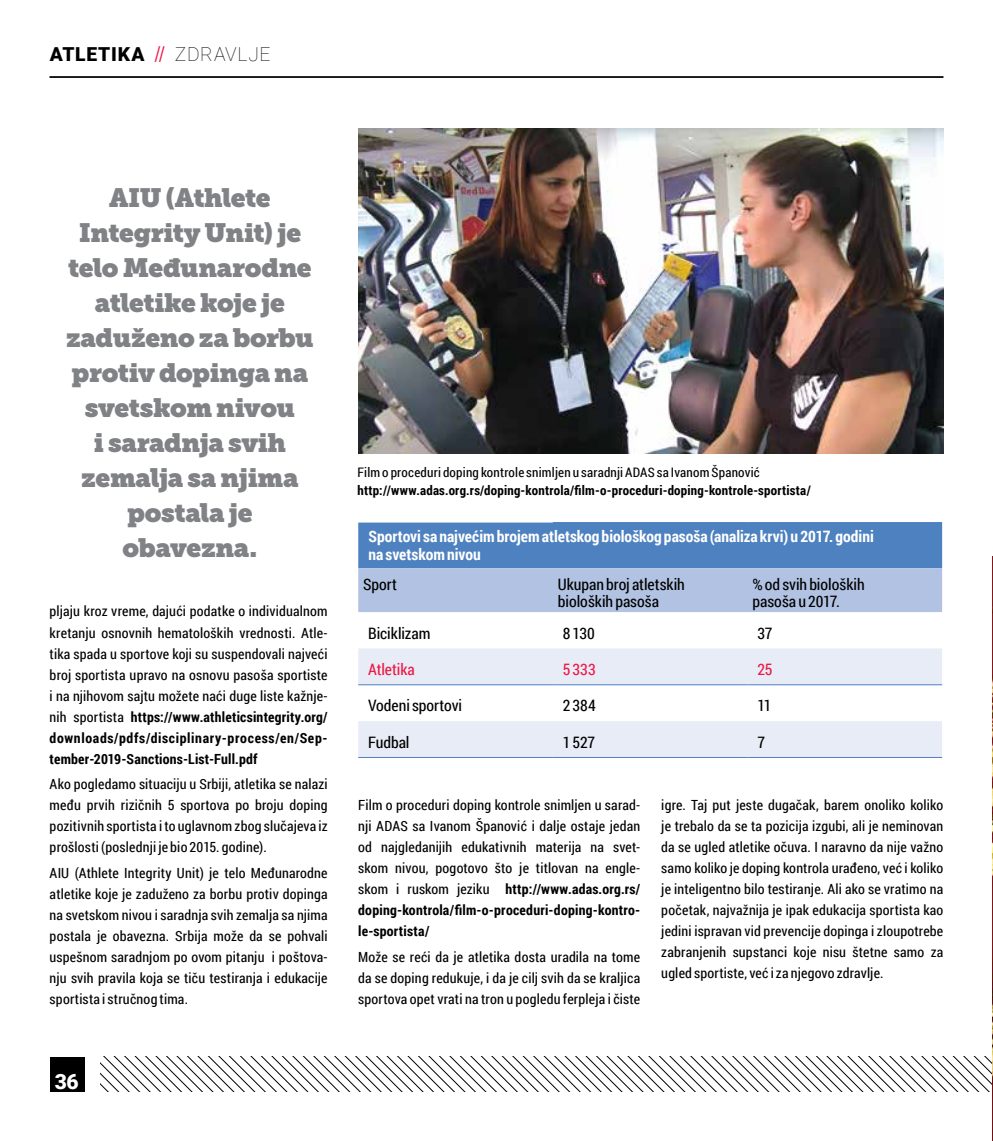
<style>
.page{position:relative;width:993px;height:1141px;background:#fff}
.page>*{position:absolute;margin:0;border:0;box-sizing:border-box;transform-origin:0 0}
.t1{font:26.25px/35px "Museo Slab";letter-spacing:-.02em;color:#808285;text-align:center}
.t2{font:900 21px "Roboto";color:#fff}
.t3{font:900 19.25px "Roboto";letter-spacing:.035em;color:#000}
.t4{font:15.75px/17.5px "Roboto Condensed";color:#000}
.t5{font:700 15.75px/17.5px "Roboto Condensed";color:#fff}
.t6{font:15.75px "Roboto Condensed";letter-spacing:-.005em;color:#ed1846}
.t7{font:14px/21px "Roboto Condensed";letter-spacing:.015em;color:#000;text-align:justify}
.t8{font:700 13.12px "Roboto Condensed";letter-spacing:.015em;color:#000}
.t9{font:13.12px "Roboto Condensed";letter-spacing:.015em;color:#000}
.s1{font-family:"Big Noodle Titling";font-weight:400;color:#ed1846}
.s2{font-weight:100}
.s3{font-weight:700}
</style>
<div class="page">
<div style="left:50px;top:1057px;width:34px;height:34px;background:#000"></div>
<svg style="left:100px;top:1057px;width:891px;height:34px"></svg>
<img style="left:358px;top:129px;width:585px;height:325px">
<hr style="left:50px;top:77px;width:893px;height:1px;background:#000">
<svg style="left:358px;top:523px;width:583px;height:89px;background:#7fa1d0"></svg>
<svg style="left:358px;top:648px;width:583px;height:109px;fill:#e8ecf6"></svg>
<hr style="left:552px;top:522px;width:195px;height:1px;background:#4e81bf">
<hr style="left:747px;top:522px;width:194px;height:1px;background:#4e81bf">
<hr style="left:358px;top:757px;width:194px;height:1px;background:#4e81bf">
<hr style="left:552px;top:757px;width:195px;height:1px;background:#4e81bf">
<hr style="left:747px;top:757px;width:194px;height:1px;background:#4e81bf">
<hr style="left:358px;top:684px;width:194px;height:1px;background:#4e81bf">
<hr style="left:552px;top:684px;width:195px;height:1px;background:#4e81bf">
<hr style="left:747px;top:684px;width:194px;height:1px;background:#4e81bf">
<h3 class="t3" style="left:50px;top:41px;width:222px">ATLETIKA <span class="s1">//</span> <span class="s2">ZDRAVLJE</span></h3>
<h1 class="t1" style="left:66px;top:180px;width:249px">AIU (Athlete<br>Integrity Unit) je telo Međunarodne atletike koje je zaduženo za borbu protiv dopinga na svetskom nivou<br>i saradnja svih zemalja sa njima postala je obavezna.</h1>
<p class="t7" style="left:50px;top:601px;width:279px">pljaju kroz vreme, dajući podatke o individualnom kretanju osnovnih hematoloških vrednosti. Atle&shy;tika spada u sportove koji su suspendovali najveći broj sportista upravo na osnovu pasoša sportiste i na njihovom sajtu možete naći duge liste kažnje&shy;nih sportista <span class="s3">https://www.athleticsintegrity.org/ downloads/pdfs/disciplinary-process/en/Sep&shy;tember-2019-Sanctions-List-Full.pdf</span></p>
<p class="t7" style="left:50px;top:773px;width:279px">Ako pogledamo situaciju u Srbiji, atletika se nalazi među prvih rizičnih 5 sportova po broju doping pozitivnih sportista i to uglavnom zbog slučajeva iz prošlosti (poslednji je bio 2015. godine).</p>
<p class="t7" style="left:50px;top:862px;width:279px">AIU (Athlete Integrity Unit) je telo Međunarodne atletike koje je zaduženo za borbu protiv dopinga na svetskom nivou i saradnja svih zemalja sa njima postala je obavezna. Srbija može da se pohvali uspešnom saradnjom po ovom pitanju i poštova&shy;nju svih pravila koja se tiču testiranja i edukacije sportista i stručnog tima.</p>
<h2 class="t2" style="left:55px;top:1067px;width:25px">36</h2>
<p class="t9" style="left:357px;top:463px;width:404px">Film o proceduri doping kontrole snimljen u saradnji ADAS sa Ivanom Španović</p>
<p class="t8" style="left:357px;top:481px;width:454px">http://www.adas.org.rs/doping-kontrola/film-o-proceduri-doping-kontrole-sportista/</p>
<p class="t5" style="left:368px;top:527px;width:506px">Sportovi sa najvećim brojem atletskog biološkog pasoša (analiza krvi) u 2017. godini na svetskom nivou</p>
<p class="t4" style="left:363px;top:575px;width:35px">Sport</p>
<p class="t4" style="left:557px;top:575px;width:128px">Ukupan broj atletskih bioloških pasoša</p>
<p class="t4" style="left:752px;top:575px;width:114px">% od svih bioloških pasoša u 2017.</p>
<p class="t4" style="left:368px;top:624px;width:64px">Biciklizam</p>
<p class="t4" style="left:562px;top:624px;width:33px">8 130</p>
<p class="t4" style="left:757px;top:624px;width:17px">37</p>
<p class="t6" style="left:368px;top:658px;width:48px">Atletika</p>
<p class="t6" style="left:562px;top:658px;width:34px">5 333</p>
<p class="t6" style="left:757px;top:658px;width:17px">25</p>
<p class="t4" style="left:368px;top:696px;width:95px">Vodeni sportovi</p>
<p class="t4" style="left:562px;top:696px;width:35px">2 384</p>
<p class="t4" style="left:757px;top:696px;width:16px">11</p>
<p class="t4" style="left:368px;top:733px;width:43px">Fudbal</p>
<p class="t4" style="left:562px;top:733px;width:34px">1 527</p>
<p class="t4" style="left:757px;top:733px;width:9px">7</p>
<p class="t7" style="left:358px;top:794px;width:283px">Film o proceduri doping kontrole snimljen u sarad&shy;nji ADAS sa Ivanom Španović i dalje ostaje jedan od najgledanijih edukativnih materija na svet&shy;skom nivou, pogotovo što je titlovan na engle&shy;skom i ruskom jeziku <span class="s3">http://www.adas.org.rs/ doping-kontrola/film-o-proceduri-doping-kontro&shy;le-sportista/</span></p>
<p class="t7" style="left:358px;top:946px;width:283px">Može se reći da je atletika dosta uradila na tome da se doping redukuje, i da je cilj svih da se kraljica sportova opet vrati na tron u pogledu ferpleja i čiste</p>
<p class="t7" style="left:661px;top:794px;width:283px">igre. Taj put jeste dugačak, barem onoliko koliko je trebalo da se ta pozicija izgubi, ali je neminovan da se ugled atletike očuva. I naravno da nije važno samo koliko je doping kontrola urađeno, već i koliko je inteligentno bilo testiranje. Ali ako se vratimo na početak, najvažnija je ipak edukacija sportista kao jedini ispravan vid prevencije dopinga i zloupotrebe zabranjenih supstanci koje nisu štetne samo za ugled sportiste, već i za njegovo zdravlje.</p>
</div>
